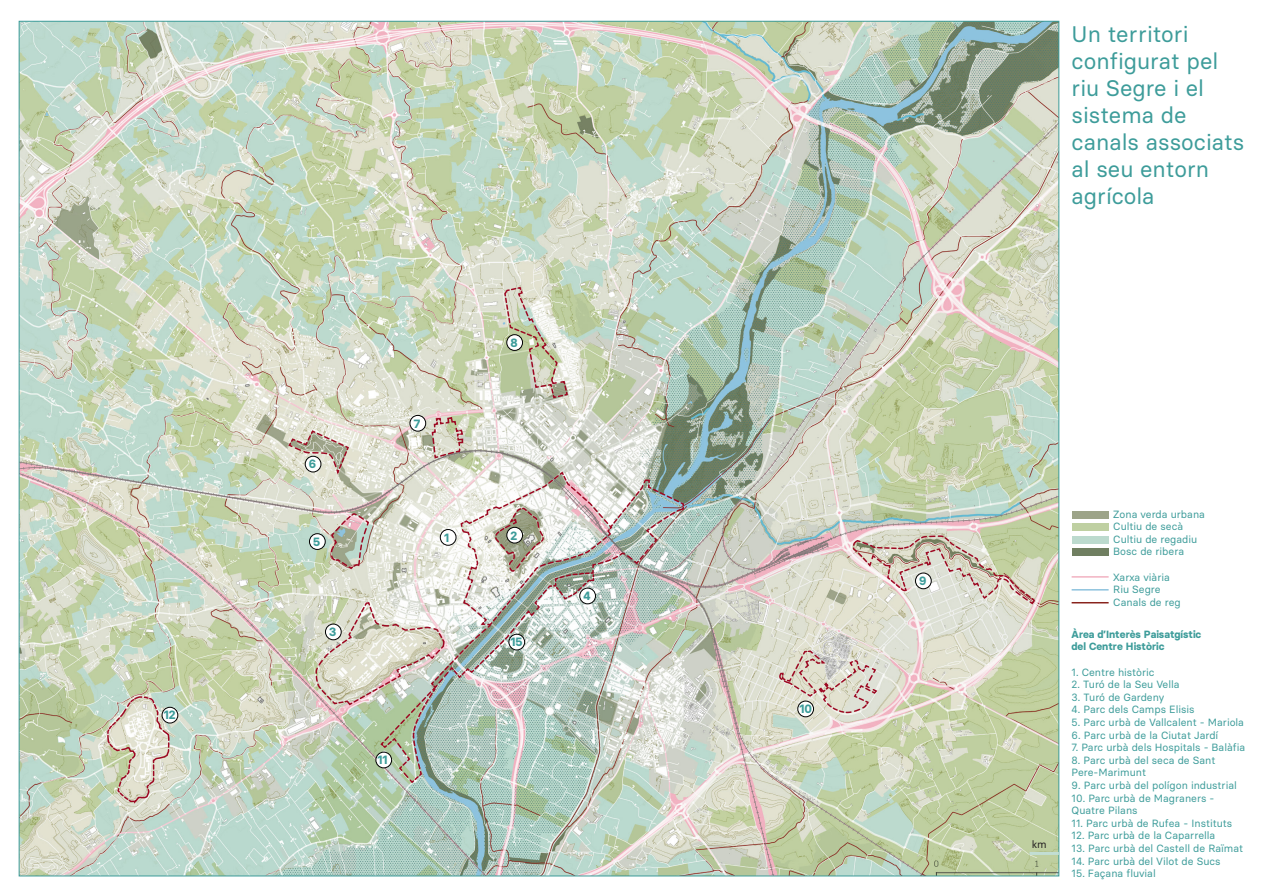
<style>
.page{position:relative;width:1263px;height:893px;background:#fff}
.page>*{position:absolute;margin:0;border:0;box-sizing:border-box;transform-origin:0 0}
.t1{font:22.5px/27px "Basier Square";color:#3d9c9a}
.t2{font:700 12px "Basier Square";color:#3d9c9a}
.t3{font:10.5px/12.6px "Basier Square";color:#3d9c9a}
.t4{font:700 10.5px "Basier Square";color:#3d9c9a}
.t5{font:10.5px "Basier Square";color:#231f20}
</style>
<div class="page">
<img style="left:21px;top:23px;width:1036px;height:851px">
<img style="left:288px;top:416px;width:394px;height:368px">
<svg style="left:503px;top:286px;width:66px;height:113px"></svg>
<svg style="left:852px;top:535px;width:184px;height:70px"></svg>
<div style="left:440px;top:529px;width:16px;height:16px;background:#fff;border-radius:50%"></div>
<div style="left:440px;top:529px;width:16px;height:16px;border:1px solid #000;border-radius:50%"></div>
<div style="left:507px;top:527px;width:15px;height:16px;background:#fff;border-radius:50%"></div>
<div style="left:507px;top:527px;width:16px;height:16px;border:1px solid #000;border-radius:50%"></div>
<div style="left:325px;top:624px;width:16px;height:16px;background:#fff;border-radius:50%"></div>
<div style="left:325px;top:624px;width:16px;height:16px;border:1px solid #000;border-radius:50%"></div>
<div style="left:309px;top:534px;width:16px;height:15px;background:#fff;border-radius:50%"></div>
<div style="left:309px;top:533px;width:16px;height:17px;border:1px solid #000;border-radius:50%"></div>
<div style="left:305px;top:456px;width:16px;height:16px;background:#fff;border-radius:50%"></div>
<div style="left:305px;top:456px;width:16px;height:16px;border:1px solid #000;border-radius:50%"></div>
<div style="left:410px;top:415px;width:16px;height:16px;background:#fff;border-radius:50%"></div>
<div style="left:410px;top:415px;width:16px;height:16px;border:1px solid #000;border-radius:50%"></div>
<div style="left:507px;top:335px;width:15px;height:15px;background:#fff;border-radius:50%"></div>
<div style="left:507px;top:334px;width:16px;height:17px;border:1px solid #000;border-radius:50%"></div>
<div style="left:915px;top:573px;width:16px;height:16px;background:#fff;border-radius:50%"></div>
<div style="left:915px;top:573px;width:16px;height:16px;border:1px solid #000;border-radius:50%"></div>
<div style="left:798px;top:701px;width:16px;height:16px;border:1px solid #000;border-radius:50%"></div>
<div style="left:376px;top:752px;width:16px;height:16px;background:#fff;border-radius:50%"></div>
<div style="left:376px;top:752px;width:16px;height:16px;border:1px solid #000;border-radius:50%"></div>
<div style="left:162px;top:707px;width:16px;height:16px;background:#fff;border-radius:50%"></div>
<div style="left:162px;top:707px;width:16px;height:16px;border:1px solid #000;border-radius:50%"></div>
<div style="left:509px;top:634px;width:16px;height:16px;background:#fff;border-radius:50%"></div>
<div style="left:509px;top:634px;width:16px;height:16px;border:1px solid #000;border-radius:50%"></div>
<div style="left:580px;top:588px;width:15px;height:16px;background:#fff;border-radius:50%"></div>
<div style="left:580px;top:588px;width:16px;height:16px;border:1px solid #000;border-radius:50%"></div>
<svg style="left:779px;top:650px;width:100px;height:64px"></svg>
<hr style="left:1029px;top:852px;width:30px;height:3px;background:#c2ded3">
<div style="left:1071px;top:548px;width:37px;height:8px;background:#707f61"></div>
<div style="left:1071px;top:536px;width:37px;height:7px;background:#bcdace"></div>
<div style="left:1071px;top:524px;width:37px;height:7px;background:#bfd0a2"></div>
<div style="left:1071px;top:511px;width:37px;height:8px;background:#9da489"></div>
<hr style="left:1071px;top:576px;width:37px;height:2px;background:#f2b2c1">
<hr style="left:1071px;top:589px;width:37px;height:2px;background:#8ec3de">
<hr style="left:1071px;top:602px;width:37px;height:1px;background:#89241d">
<svg style="left:106px;top:696px;width:65px;height:107px"></svg>
<p class="t2" style="left:164px;top:708px;width:13px">12</p>
<p class="t2" style="left:309px;top:457px;width:9px">6</p>
<p class="t2" style="left:313px;top:534px;width:9px">5</p>
<p class="t2" style="left:329px;top:625px;width:9px">3</p>
<p class="t2" style="left:414px;top:416px;width:8px">7</p>
<p class="t2" style="left:510px;top:335px;width:9px">8</p>
<p class="t2" style="left:444px;top:530px;width:7px">1</p>
<p class="t2" style="left:510px;top:528px;width:8px">2</p>
<p class="t2" style="left:510px;top:635px;width:14px">15</p>
<p class="t2" style="left:377px;top:753px;width:12px">11</p>
<p class="t2" style="left:583px;top:589px;width:9px">4</p>
<p class="t1" style="left:1071px;top:20px;width:118px">Un territori</p>
<p class="t1" style="left:1071px;top:47px;width:148px">configurat pel riu Segre i el sistema de</p>
<p class="t1" style="left:1071px;top:128px;width:174px">canals associats al seu entorn agrícola</p>
<p class="t2" style="left:799px;top:702px;width:14px">10</p>
<p class="t2" style="left:919px;top:573px;width:9px">9</p>
<p class="t5" style="left:1032px;top:838px;width:16px">km</p>
<p class="t3" style="left:1113px;top:507px;width:93px">Zona verda urbana</p>
<p class="t3" style="left:1113px;top:520px;width:71px">Cultiu de secà</p>
<p class="t3" style="left:1113px;top:533px;width:85px">Cultiu de regadiu</p>
<p class="t3" style="left:1113px;top:545px;width:72px">Bosc de ribera</p>
<p class="t3" style="left:1113px;top:570px;width:58px">Xarxa viària</p>
<p class="t3" style="left:1113px;top:583px;width:49px">Riu Segre</p>
<p class="t3" style="left:1113px;top:596px;width:69px">Canals de reg</p>
<p class="t4" style="left:1071px;top:628px;width:131px">Àrea d’Interès Paisatgístic</p>
<p class="t4" style="left:1071px;top:640px;width:94px">del Centre Històric</p>
<p class="t3" style="left:1071px;top:665px;width:85px">1. Centre històric</p>
<p class="t3" style="left:1071px;top:678px;width:109px">2. Turó de la Seu Vella</p>
<p class="t3" style="left:1071px;top:691px;width:94px">3. Turó de Gardeny</p>
<p class="t3" style="left:1071px;top:703px;width:124px">4. Parc dels Camps Elisis</p>
<p class="t3" style="left:1071px;top:716px;width:174px">5. Parc urbà de Vallcalent - Mariola</p>
<p class="t3" style="left:1071px;top:728px;width:148px">6. Parc urbà de la Ciutat Jardí</p>
<p class="t3" style="left:1071px;top:741px;width:175px">7. Parc urbà dels Hospitals - Balàfia</p>
<p class="t3" style="left:1071px;top:754px;width:145px">8. Parc urbà del seca de Sant<br>Pere-Marimunt</p>
<p class="t3" style="left:1071px;top:779px;width:167px">9. Parc urbà del polígon industrial</p>
<p class="t3" style="left:1071px;top:791px;width:144px">10. Parc urbà de Magraners -</p>
<p class="t3" style="left:1071px;top:804px;width:67px">Quatre Pilans</p>
<p class="t3" style="left:1071px;top:817px;width:162px">11. Parc urbà de Rufea - Instituts</p>
<p class="t3" style="left:1071px;top:829px;width:145px">12. Parc urbà de la Caparrella</p>
<p class="t3" style="left:1071px;top:842px;width:173px">13. Parc urbà del Castell de Raïmat</p>
<p class="t3" style="left:1071px;top:854px;width:150px">14. Parc urbà del Vilot de Sucs</p>
<p class="t3" style="left:1071px;top:867px;width:86px">15. Façana fluvial</p>
</div>
